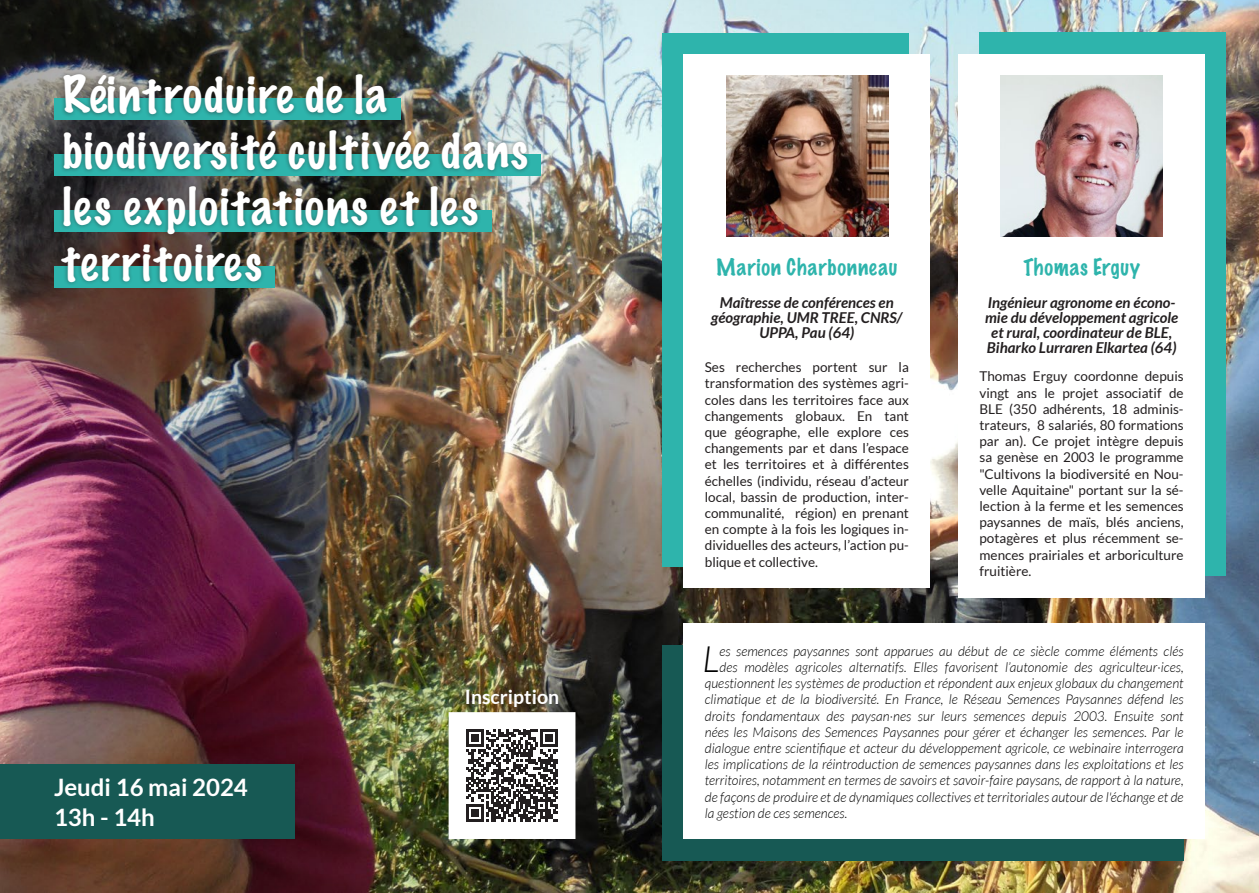
<style>
.page{position:relative;width:1259px;height:893px;background:#fff}
.page>*{position:absolute;margin:0;border:0;box-sizing:border-box;transform-origin:0 0}
.t1{font:100 46.5px/55.8px "Marker Felt";letter-spacing:.045em;color:#fff}
.Résumé_webinaire{font:italic 300 36.45px "Lato";color:#000}
.DATE{font:700 24px "Lato";color:#fff}
.t2{font:100 21px "Marker Felt";letter-spacing:.04em;color:#2eb4ac}
.t3{font:700 19.5px "Lato";color:#fff}
.t4{font:italic 700 15px/15px "Lato";color:#231f20;text-align:center}
.Résumé_webinaire-2{font:italic 300 13.5px "Lato";color:#000}
.t5{font:13.5px/16.2px "Lato";color:#231f20;text-align:justify}
</style>
<div class="page">
<img style="left:634px;top:0;width:625px;height:893px">
<img style="left:0;top:0;width:634px;height:893px">
<div style="left:54px;top:266px;width:221px;height:21px;background:#2eb4ac"></div>
<div style="left:0;top:764px;width:295px;height:75px;background:#175954"></div>
<div style="left:54px;top:155px;width:486px;height:21px;background:#2eb4ac"></div>
<div style="left:57px;top:70px;width:475px;height:216px;background:#231f20;opacity:.5"></div>
<svg style="left:464px;top:728px;width:95px;height:95px"></svg>
<svg style="left:466px;top:730px;width:92px;height:91px"></svg>
<div style="left:662px;top:33px;width:247px;height:533px;background:#2eb4ac"></div>
<div style="left:683px;top:54px;width:247px;height:534px;background:#fff"></div>
<img style="left:726px;top:75px;width:162px;height:162px">
<div style="left:979px;top:33px;width:247px;height:543px;background:#2eb4ac"></div>
<div style="left:958px;top:54px;width:247px;height:543px;background:#fff"></div>
<img style="left:1001px;top:75px;width:161px;height:162px">
<div style="left:662px;top:645px;width:521px;height:215px;background:#175954"></div>
<div style="left:683px;top:624px;width:522px;height:215px;background:#fff"></div>
<p class="t1" style="left:63px;top:66px;width:467px">Réintroduire de la biodiversité cultivée dans les exploitations et les territoires</p>
<p class="DATE" style="left:54px;top:774px;width:195px">Jeudi 16 mai 2024</p>
<p class="DATE" style="left:54px;top:804px;width:102px">13h - 14h</p>
<p class="t3" style="left:465px;top:685px;width:96px">Inscription</p>
<p class="t2" style="left:716px;top:250px;width:183px">Marion Charbonneau</p>
<p class="t2" style="left:1023px;top:250px;width:118px">Thomas Erguy</p>
<p class="t4" style="left:985px;top:296px;width:195px">Ingénieur agronome en écono&shy;mie du développement agricole et rural, coordinateur de BLE,<br>Biharko Lurraren Elkartea (64)</p>
<p class="t5" style="left:979px;top:368px;width:206px">Thomas Erguy coordonne depuis vingt ans le projet associatif de BLE (350 adhérents, 18 adminis&shy;trateurs, 8 salariés, 80 formations par an). Ce projet intègre depuis sa genèse en 2003 le programme "Cultivons la biodiversité en Nou&shy;velle Aquitaine" portant sur la sé&shy;lection à la ferme et les semences paysannes de maïs, blés anciens, potagères et plus récemment se&shy;mences prairiales et arboriculture fruitière.</p>
<p class="t4" style="left:711px;top:296px;width:193px">Maîtresse de conférences en géographie, UMR TREE, CNRS/<br>UPPA, Pau (64)</p>
<p class="t5" style="left:705px;top:359px;width:206px">Ses recherches portent sur la transformation des systèmes agri&shy;coles dans les territoires face aux changements globaux. En tant que géographe, elle explore ces changements par et dans l’espace et les territoires et à différentes échelles (individu, réseau d’acteur local, bassin de production, inter&shy;communalité, région) en prenant en compte à la fois les logiques in&shy;dividuelles des acteurs, l’action pu&shy;blique et collective.</p>
<p class="Résumé_webinaire" style="left:702px;top:639px;width:19px">L</p>
<p class="Résumé_webinaire-2" style="left:719px;top:644px;width:465px">es semences paysannes sont apparues au début de ce siècle comme éléments clés</p>
<p class="Résumé_webinaire-2" style="left:719px;top:660px;width:465px">des modèles agricoles alternatifs. Elles favorisent l’autonomie des agriculteur·ices,</p>
<p class="Résumé_webinaire-2" style="left:705px;top:676px;width:480px">questionnent les systèmes de production et répondent aux enjeux globaux du changement</p>
<p class="Résumé_webinaire-2" style="left:705px;top:692px;width:480px">climatique et de la biodiversité. En France, le Réseau Semences Paysannes défend les</p>
<p class="Résumé_webinaire-2" style="left:705px;top:708px;width:480px">droits fondamentaux des paysan·nes sur leurs semences depuis 2003. Ensuite sont</p>
<p class="Résumé_webinaire-2" style="left:705px;top:725px;width:480px">nées les Maisons des Semences Paysannes pour gérer et échanger les semences. Par le</p>
<p class="Résumé_webinaire-2" style="left:705px;top:741px;width:480px">dialogue entre scientifique et acteur du développement agricole, ce webinaire interrogera</p>
<p class="Résumé_webinaire-2" style="left:705px;top:757px;width:480px">les implications de la réintroduction de semences paysannes dans les exploitations et les</p>
<p class="Résumé_webinaire-2" style="left:705px;top:773px;width:480px">territoires, notamment en termes de savoirs et savoir-faire paysans, de rapport à la nature,</p>
<p class="Résumé_webinaire-2" style="left:705px;top:789px;width:480px">de façons de produire et de dynamiques collectives et territoriales autour de l'échange et de</p>
<p class="Résumé_webinaire-2" style="left:705px;top:806px;width:144px">la gestion de ces semences.</p>
</div>
